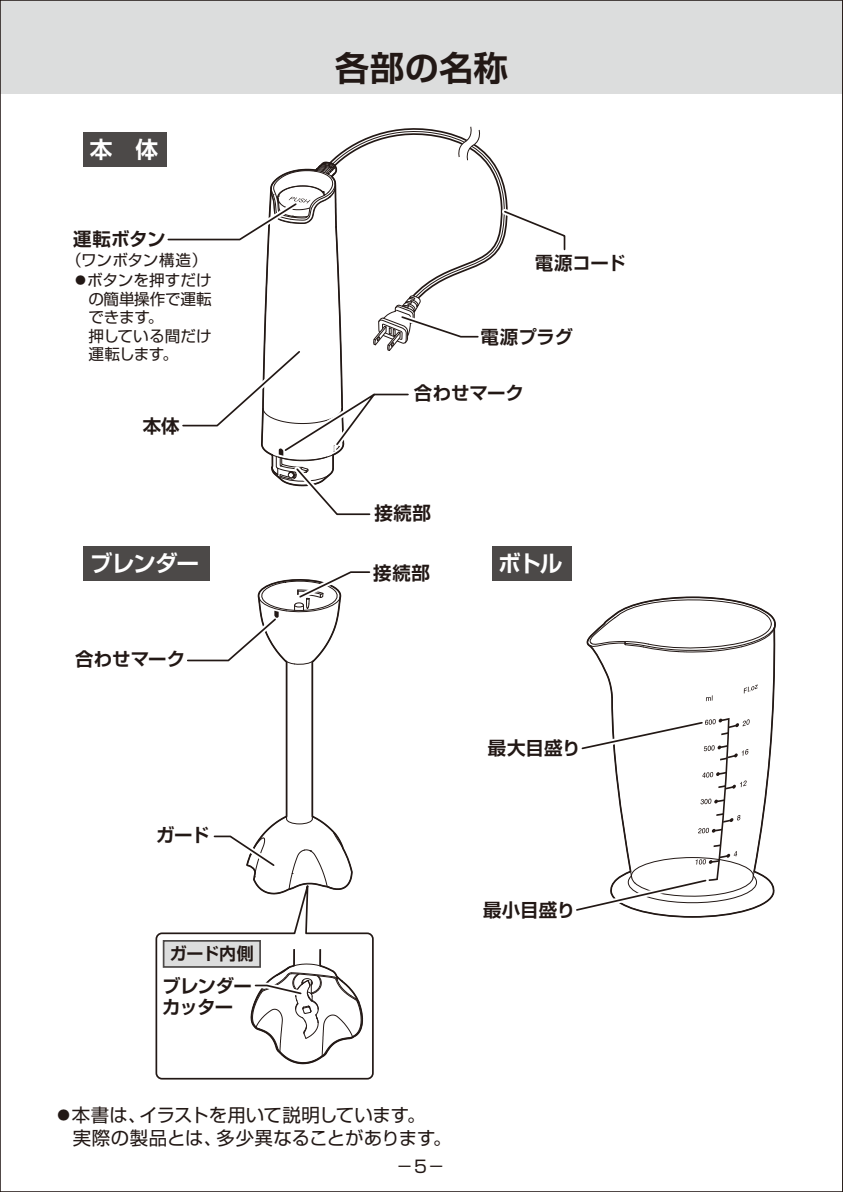
<style>
.page{position:relative;width:843px;height:1192px;background:#fff}
.page>*{position:absolute;margin:0;border:0;box-sizing:border-box;transform-origin:0 0}
.t1{font:700 34px "Shin Go Pro De";letter-spacing:.015em;color:#221815}
.t2{font:700 22.6px "Shin Go Pro De";letter-spacing:-.055em;color:#fff}
.t3{font:700 18.4px "Shin Go Pro De";color:#221815}
.t4{font:18.4px/22.6px "Shin Go Pro";color:#221815}
.t5{font:700 18.4px/20.8px "Shin Go Pro De";letter-spacing:-.04em;color:#221815}
.t6{font:700 17px "Shin Go Pro De";color:#221815}
.t7{font:17px "Shin Go Pro";color:#221815}
.t8{font:15.6px "Shin Go Pro";letter-spacing:-.01em;color:#221815}
</style>
<div class="page">
<div style="left:0;top:0;width:842px;height:94px;background:#dcdddd"></div>
<div style="left:83px;top:132px;width:84px;height:34px;background:#4c4948"></div>
<div style="left:83px;top:545px;width:127px;height:35px;background:#4c4948"></div>
<svg style="left:842px;top:0;width:1px;height:1191px"></svg>
<svg style="left:182px;top:571px;width:189px;height:300px"></svg>
<svg style="left:155px;top:871px;width:219px;height:209px"></svg>
<svg style="left:250px;top:948px;width:114px;height:121px"></svg>
<div style="left:164px;top:940px;width:96px;height:26px;background:#dcdddd"></div>
<div style="left:163px;top:939px;width:98px;height:28px;border:2px solid #4c4948"></div>
<svg style="left:576px;top:596px;width:200px;height:321px"></svg>
<div style="left:491px;top:545px;width:80px;height:35px;background:#4c4948"></div>
<svg style="left:163px;top:126px;width:403px;height:390px"></svg>
<p class="t2" style="left:90px;top:131px;width:70px">本　体</p>
<p class="t3" style="left:73px;top:223px;width:94px">運転ボタン</p>
<p class="t8" style="left:66px;top:247px;width:143px">（ワンボタン構造）</p>
<p class="t8" style="left:73px;top:267px;width:140px">●ボタンを押すだけ</p>
<p class="t8" style="left:88px;top:286px;width:125px">の簡単操作で運転</p>
<p class="t8" style="left:88px;top:304px;width:76px">できます。</p>
<p class="t8" style="left:73px;top:323px;width:140px">　押している間だけ</p>
<p class="t8" style="left:88px;top:341px;width:91px">運転します。</p>
<p class="t3" style="left:143px;top:410px;width:39px">本体</p>
<p class="t2" style="left:90px;top:544px;width:111px">ブレンダー</p>
<p class="t3" style="left:75px;top:644px;width:112px">合わせマーク</p>
<p class="t3" style="left:156px;top:819px;width:55px">ガード</p>
<p class="t6" style="left:170px;top:939px;width:85px">ガード内側</p>
<p class="t5" style="left:162px;top:972px;width:91px">ブレンダーカッター</p>
<h1 class="t1" style="left:335px;top:40px;width:174px">各部の名称</h1>
<p class="t3" style="left:534px;top:248px;width:92px">電源コード</p>
<p class="t3" style="left:480px;top:322px;width:94px">電源プラグ</p>
<p class="t3" style="left:414px;top:378px;width:112px">合わせマーク</p>
<p class="t3" style="left:374px;top:498px;width:58px">接続部</p>
<p class="t3" style="left:373px;top:557px;width:58px">接続部</p>
<p class="t2" style="left:498px;top:544px;width:66px">ボトル</p>
<p class="t3" style="left:488px;top:733px;width:94px">最大目盛り</p>
<p class="t3" style="left:483px;top:895px;width:94px">最小目盛り</p>
<p class="t4" style="left:54px;top:1101px;width:398px">●本書は、イラストを用いて説明しています。<br>　実際の製品とは、多少異なることがあります。</p>
<p class="t7" style="left:396px;top:1151px;width:50px">－5－</p>
</div>
